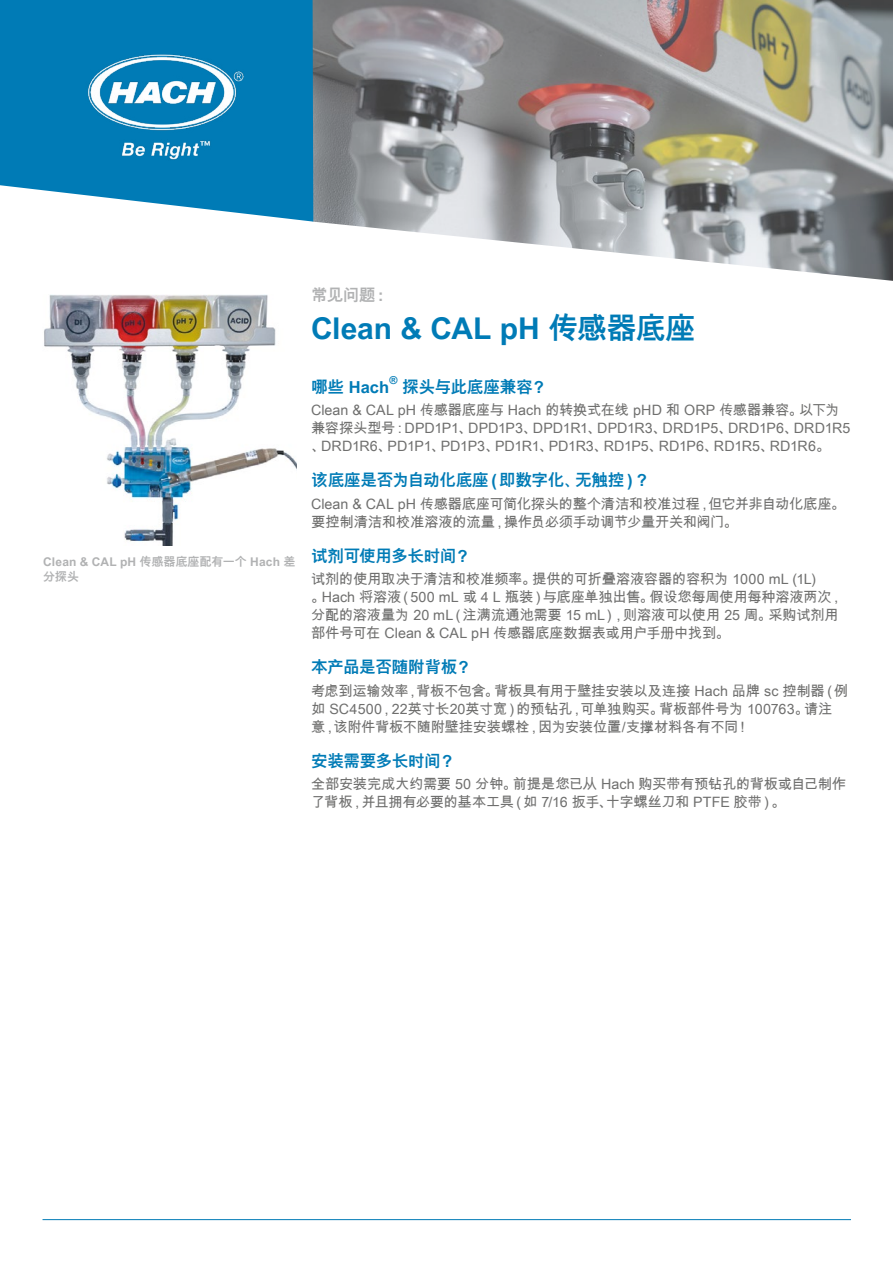
<style>
.page{position:relative;width:893px;height:1263px;background:#fff}
.page>*{position:absolute;margin:0;border:0;box-sizing:border-box;transform-origin:0 0}
.t1{font:700 30px "Arial Unicode MS";letter-spacing:-.005em;color:#007bb6}
.t2{font:700 16.5px "Arial Unicode MS";letter-spacing:-.015em;color:#007bb6}
.t3{font:700 16.5px "Arial Unicode MS";color:#b1b2b3}
.t4{font:14.25px/18px "Arial Unicode MS";letter-spacing:-.015em;color:#6f6f6e}
.t5{font:700 12px/15px "Arial Unicode MS";letter-spacing:.015em;color:#b1b2b3}
.t6{font:700 10.95px "Arial Unicode MS";color:#007bb6}
</style>
<div class="page">
<img style="left:313px;top:0;width:580px;height:281px">
<svg style="left:0;top:0;width:313px;height:222px;background:#1c89be"></svg>
<img style="left:79px;top:53px;width:166px;height:108px">
<img style="left:44px;top:295px;width:252px;height:251px">
<hr style="left:43px;top:1219px;width:808px;height:1px;background:#007bb6">
<p class="t5" style="left:43px;top:554px;width:254px">Clean &amp; CAL pH 传感器底座配有一个 Hach 差分探头</p>
<p class="t3" style="left:311px;top:283px;width:79px">常见问题：</p>
<h1 class="t1" style="left:311px;top:306px;width:386px">Clean &amp; CAL pH 传感器底座</h1>
<p class="t2" style="left:311px;top:375px;width:80px">哪些 Hach</p>
<p class="t6" style="left:390px;top:372px;width:10px">®</p>
<p class="t2" style="left:402px;top:375px;width:146px">探头与此底座兼容？</p>
<p class="t4" style="left:311px;top:401px;width:541px">Clean &amp; CAL pH 传感器底座与 Hach 的转换式在线 pHD 和 ORP 传感器兼容。以下为兼容探头型号：DPD1P1、DPD1P3、DPD1R1、DPD1R3、DRD1P5、DRD1P6、DRD1R5、DRD1R6、PD1P1、PD1P3、PD1R1、PD1R3、RD1P5、RD1P6、RD1R5、RD1R6。</p>
<p class="t2" style="left:311px;top:468px;width:340px">该底座是否为自动化底座（即数字化、无触控）？</p>
<p class="t4" style="left:311px;top:494px;width:536px">Clean &amp; CAL pH 传感器底座可简化探头的整个清洁和校准过程，但它并非自动化底座。要控制清洁和校准溶液的流量，操作员必须手动调节少量开关和阀门。</p>
<p class="t2" style="left:311px;top:544px;width:161px">试剂可使用多长时间？</p>
<p class="t4" style="left:311px;top:570px;width:534px">试剂的使用取决于清洁和校准频率。提供的可折叠溶液容器的容积为 1000 mL (1L)。Hach 将溶液（500 mL 或 4 L 瓶装）与底座单独出售。假设您每周使用每种溶液两次，分配的溶液量为 20 mL（注满流通池需要 15 mL），则溶液可以使用 25 周。采购试剂用部件号可在 Clean &amp; CAL pH 传感器底座数据表或用户手册中找到。</p>
<p class="t2" style="left:311px;top:655px;width:162px">本产品是否随附背板？</p>
<p class="t4" style="left:311px;top:681px;width:539px">考虑到运输效率，背板不包含。背板具有用于壁挂安装以及连接 Hach 品牌 sc 控制器（例如 SC4500，22英寸长20英寸宽）的预钻孔，可单独购买。背板部件号为 100763。请注意，该附件背板不随附壁挂安装螺栓，因为安装位置/支撑材料各有不同！</p>
<p class="t2" style="left:311px;top:749px;width:145px">安装需要多长时间？</p>
<p class="t4" style="left:311px;top:775px;width:537px">全部安装完成大约需要 50 分钟。前提是您已从 Hach 购买带有预钻孔的背板或自己制作了背板，并且拥有必要的基本工具（如 7/16 扳手、十字螺丝刀和 PTFE 胶带）。</p>
</div>
